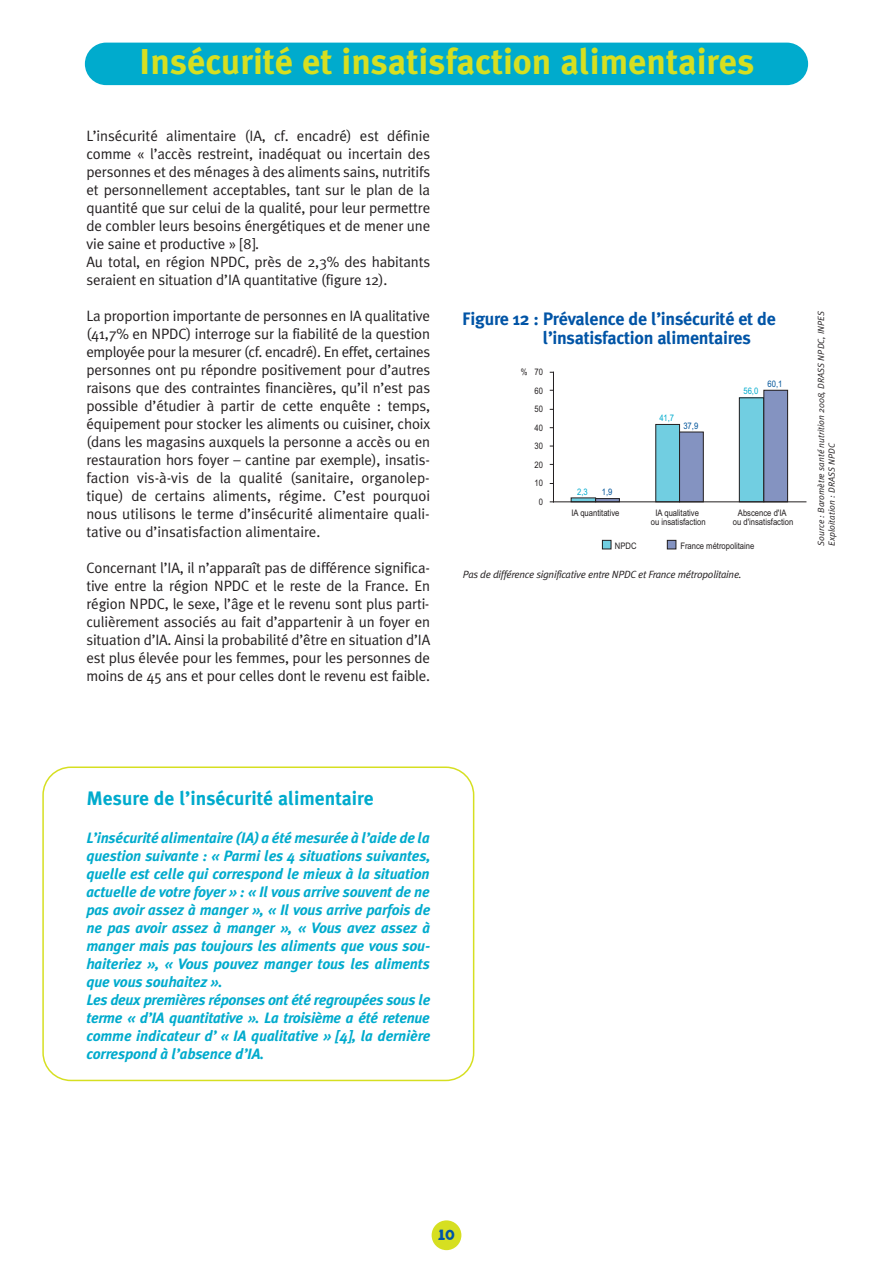
<style>
.page{position:relative;width:893px;height:1263px;background:#fff}
.page>*{position:absolute;margin:0;border:0;box-sizing:border-box;transform-origin:0 0}
.t1{font:700 36px "Meta Plus";color:#d6df21}
.t2{font:700 19.5px "Meta Plus";color:#00abcd}
.t3{font:700 18px/19.5px "Meta Plus";letter-spacing:-.015em;color:#0154a6}
.t4{font:15px/18px "Meta Plus Normal";letter-spacing:-.01em;color:#231f20;text-align:justify}
.t5{font:italic 700 15px/18px "Meta Plus";letter-spacing:-.01em;color:#00abcd}
.t6{font:700 15px "Keedy Sans";color:#0154a6}
.t7{font:italic 10.5px "Meta Plus Normal";letter-spacing:-.025em;color:#231f20}
.t8{font:9px/18.5px "Arial";color:#231f20;text-align:center;scale:.85 1}
.t9{font:italic 9px/10.5px "Meta Plus Normal";color:#231f20}
.t10{font:9px "Arial";color:#00abcd;scale:.85 1}
.t11{font:9px "Arial";color:#01549a;scale:.85 1}
</style>
<div class="page">
<div style="left:431px;top:1220px;width:30px;height:30px;background:#d6df21;border-radius:50%"></div>
<svg style="left:42px;top:767px;width:432px;height:314px"></svg>
<div style="left:85px;top:43px;width:723px;height:42px;background:#00abcd;border-radius:21px"></div>
<div style="left:602px;top:540px;width:9px;height:9px;background:#71cee1"></div>
<div style="left:602px;top:540px;width:9px;height:9px;border:1px solid #231f20"></div>
<div style="left:667px;top:540px;width:9px;height:9px;background:#8493c1"></div>
<div style="left:667px;top:540px;width:9px;height:9px;border:1px solid #231f20"></div>
<div style="left:571px;top:498px;width:24px;height:4px;border:1px solid #231f20"></div>
<div style="left:655px;top:424px;width:24px;height:78px;background:#71cee1"></div>
<div style="left:739px;top:398px;width:24px;height:104px;background:#71cee1"></div>
<div style="left:739px;top:398px;width:25px;height:104px;border:1px solid #231f20"></div>
<div style="left:595px;top:498px;width:24px;height:4px;border:1px solid #231f20"></div>
<div style="left:679px;top:432px;width:24px;height:70px;background:#8493c1;border:1px solid #231f20"></div>
<div style="left:763px;top:390px;width:24px;height:112px;background:#8493c1"></div>
<div style="left:763px;top:390px;width:24px;height:112px;border:1px solid #231f20"></div>
<hr style="left:553px;top:372px;width:1px;height:130px;background:#231f20">
<hr style="left:553px;top:502px;width:253px;height:1px;background:#231f20">
<h1 class="t1" style="left:139px;top:48px;width:616px">Insécurité et insatisfaction alimentaires</h1>
<p class="t4" style="left:86px;top:128px;width:345px;text-align:left">L’insécurité alimentaire (IA, cf. encadré) est définie comme « l’accès restreint, inadéquat ou incertain des personnes et des ménages à des aliments sains, nutritifs et personnellement acceptables, tant sur le plan de la quantité que sur celui de la qualité, pour leur permettre de combler leurs besoins énergétiques et de mener une vie saine et productive » [8].<br>Au total, en région NPDC, près de 2,3% des habitants seraient en situation d’IA quantitative (figure 12).</p>
<p class="t4" style="left:86px;top:308px;width:345px">La proportion importante de personnes en IA qualitative (41,7% en NPDC) interroge sur la fiabilité de la question employée pour la mesurer (cf. encadré). En effet, certaines personnes ont pu répondre positivement pour d’autres raisons que des contraintes financières, qu’il n’est pas possible d’étudier à partir de cette enquête : temps, équipement pour stocker les aliments ou cuisiner, choix (dans les magasins auxquels la personne a accès ou en restauration hors foyer – cantine par exemple), insatis&shy;faction vis-à-vis de la qualité (sanitaire, organolep&shy;tique) de certains aliments, régime. C’est pourquoi nous utilisons le terme d’insécurité alimentaire quali&shy;tative ou d’insatisfaction alimentaire.</p>
<p class="t4" style="left:86px;top:560px;width:345px">Concernant l’IA, il n’apparaît pas de différence significa&shy;tive entre la région NPDC et le reste de la France. En région NPDC, le sexe, l’âge et le revenu sont plus parti&shy;culièrement associés au fait d’appartenir à un foyer en situation d’IA. Ainsi la probabilité d’être en situation d’IA est plus élevée pour les femmes, pour les personnes de moins de 45 ans et pour celles dont le revenu est faible.</p>
<p class="t3" style="left:543px;top:310px;width:234px;text-indent:-81px">Figure 12 : Prévalence de l’insécurité et de l’insatisfaction alimentaires</p>
<p class="t8" style="left:520px;top:364px;width:10px">%</p>
<p class="t8" style="left:534px;top:364px;width:12px">70<br>60<br>50<br>40<br>30<br>20<br>10<br>0</p>
<p class="t10" style="left:577px;top:489px;width:14px">2,3</p>
<p class="t11" style="left:602px;top:488px;width:14px">1,9</p>
<p class="t10" style="left:659px;top:415px;width:19px">41,7</p>
<p class="t11" style="left:683px;top:422px;width:19px">37,9</p>
<p class="t10" style="left:743px;top:388px;width:19px">56,0</p>
<p class="t11" style="left:767px;top:381px;width:19px">60,1</p>
<p class="t8" style="left:571px;top:505px;width:58px">IA quantitative</p>
<p class="t8" style="left:650px;top:509px;width:66px;line-height:9px">IA qualitative<br>ou insatisfaction</p>
<p class="t8" style="left:732px;top:509px;width:73px;line-height:9px">Abscence d'IA<br>ou d'insatisfaction</p>
<p class="t8" style="left:615px;top:538px;width:27px">NPDC</p>
<p class="t8" style="left:680px;top:538px;width:89px">France métropolitaine</p>
<p class="t7" style="left:463px;top:571px;width:280px">Pas de différence significative entre NPDC et France métropolitaine.</p>
<p class="t9" style="left:816px;top:546px;width:237px;rotate:-90deg">Source : Baromètre santé nutrition 2008, DRASS NPDC, INPES<br>Exploitation : DRASS NPDC</p>
<h2 class="t2" style="left:86px;top:791px;width:289px">Mesure de l’insécurité alimentaire</h2>
<p class="t5" style="left:86px;top:830px;width:345px">L’insécurité alimentaire (IA) a été mesurée à l’aide de la question suivante : « Parmi les 4 situations suivantes, quelle est celle qui correspond le mieux à la situation actuelle de votre foyer » : « Il vous arrive souvent de ne pas avoir assez à manger », « Il vous arrive parfois de ne pas avoir assez à manger », « Vous avez assez à manger mais pas toujours les aliments que vous sou&shy;haiteriez », « Vous pouvez manger tous les aliments que vous souhaitez ».<br>Les deux premières réponses ont été regroupées sous le terme « d’IA quantitative ». La troisième a été retenue comme indicateur d’ « IA qualitative » [4], la dernière correspond à l’absence d’IA.</p>
<p class="t6" style="left:438px;top:1230px;width:18px">10</p>
</div>
